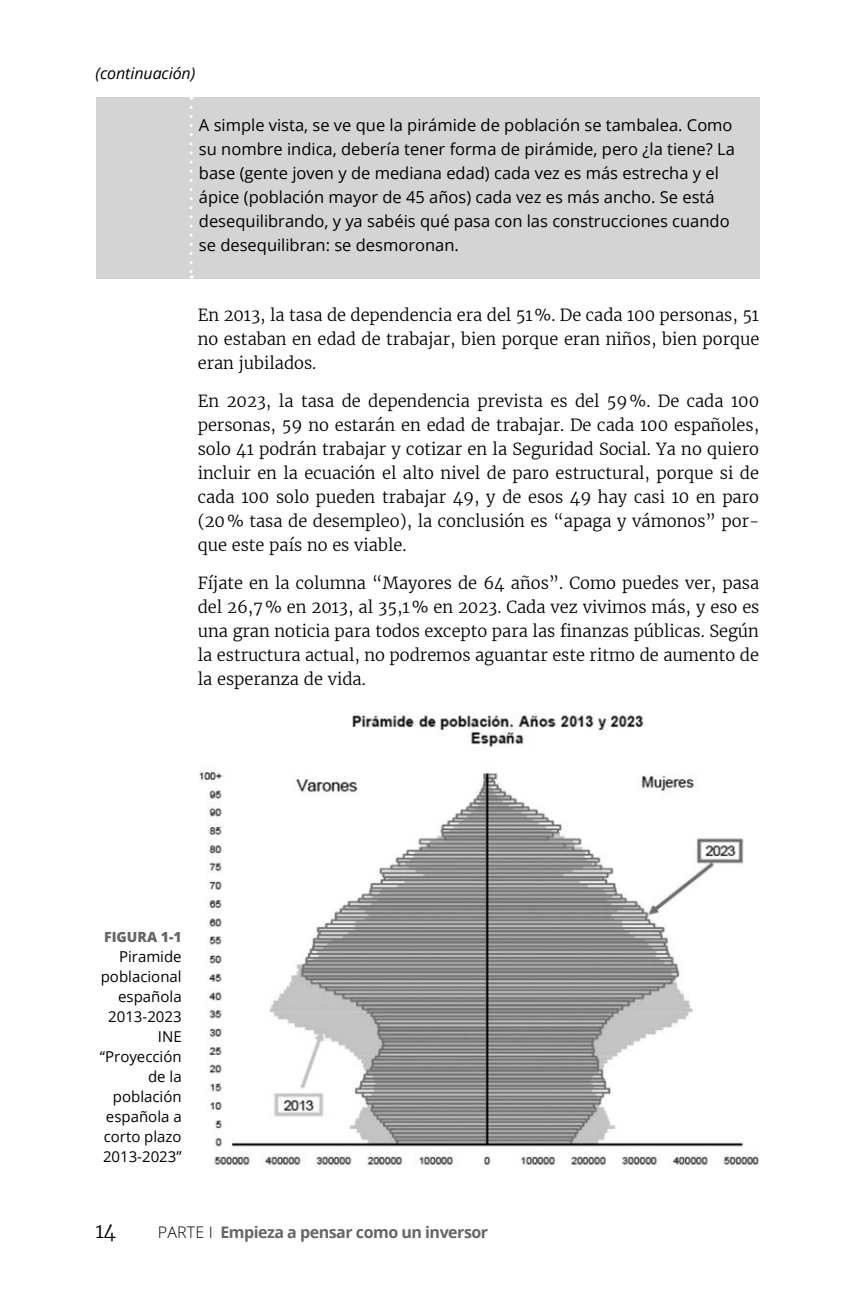
<style>
.page{position:relative;width:853px;height:1305px;background:#fff}
.page>*{position:absolute;margin:0;border:0;box-sizing:border-box;transform-origin:0 0}
.t1{font:300 20px "Merriweather";color:#000}
.t2{font:300 16.4px/24px "Merriweather";color:#000;text-align:justify}
.t3{font:16.4px/24px "Open Sans";color:#000}
.t4{font:700 16px "Open Sans";letter-spacing:-.03em;color:#666}
.t5{font:italic 16px "Open Sans";letter-spacing:-.005em;color:#000}
.t6{font:15px/20px "Open Sans";color:#000;text-align:right}
.t7{font:800 14px "Open Sans";color:#666}
.s1{font-weight:300;color:#000}
</style>
<div class="page">
<div style="left:96px;top:97px;width:663px;height:181px;background:#d4d4d4"></div>
<svg style="left:189px;top:107px;width:3px;height:171px"></svg>
<img style="left:199px;top:714px;width:560px;height:451px">
<p class="t5" style="left:96px;top:64px;width:101px">(continuación)</p>
<p class="t3" style="left:199px;top:114px;width:537px">A simple vista, se ve que la pirámide de población se tambalea. Como su nombre indica, debería tener forma de pirámide, pero ¿la tiene? La base (gente joven y de mediana edad) cada vez es más estrecha y el ápice (población mayor de 45 años) cada vez es más ancho. Se está desequilibrando, y ya sabéis qué pasa con las construcciones cuando se desequilibran: se desmoronan.</p>
<p class="t2" style="left:198px;top:303px;width:563px">En 2013, la tasa de dependencia era del 51%. De cada 100 personas, 51 no estaban en edad de trabajar, bien porque eran niños, bien porque eran jubilados.</p>
<p class="t2" style="left:198px;top:389px;width:563px">En 2023, la tasa de dependencia prevista es del 59%. De cada 100 personas, 59 no estarán en edad de trabajar. De cada 100 españoles, solo 41 podrán trabajar y cotizar en la Seguridad Social. Ya no quiero incluir en la ecuación el alto nivel de paro estructural, porque si de cada 100 solo pueden trabajar 49, y de esos 49 hay casi 10 en paro (20% tasa de desempleo), la conclusión es “apaga y vámonos” por&shy;que este país no es viable.</p>
<p class="t2" style="left:198px;top:571px;width:563px">Fíjate en la columna “Mayores de 64 años”. Como puedes ver, pasa del 26,7% en 2013, al 35,1% en 2023. Cada vez vivimos más, y eso es una gran noticia para todos excepto para las finanzas públicas. Según la estructura actual, no podremos aguantar este ritmo de aumento de la esperanza de vida.</p>
<p class="t7" style="left:104px;top:929px;width:79px">FIGURA 1-1</p>
<p class="t6" style="left:100px;top:947px;width:83px">Piramide poblacional española<br>2013-2023<br>INE “Proyección de la población española a corto plazo<br>2013-2023”</p>
<p class="t1" style="left:96px;top:1219px;width:22px">14</p>
<p class="t4" style="left:158px;top:1223px;width:331px"><span class="s1">paRtE I</span> Empieza a pensar como un inversor</p>
</div>
